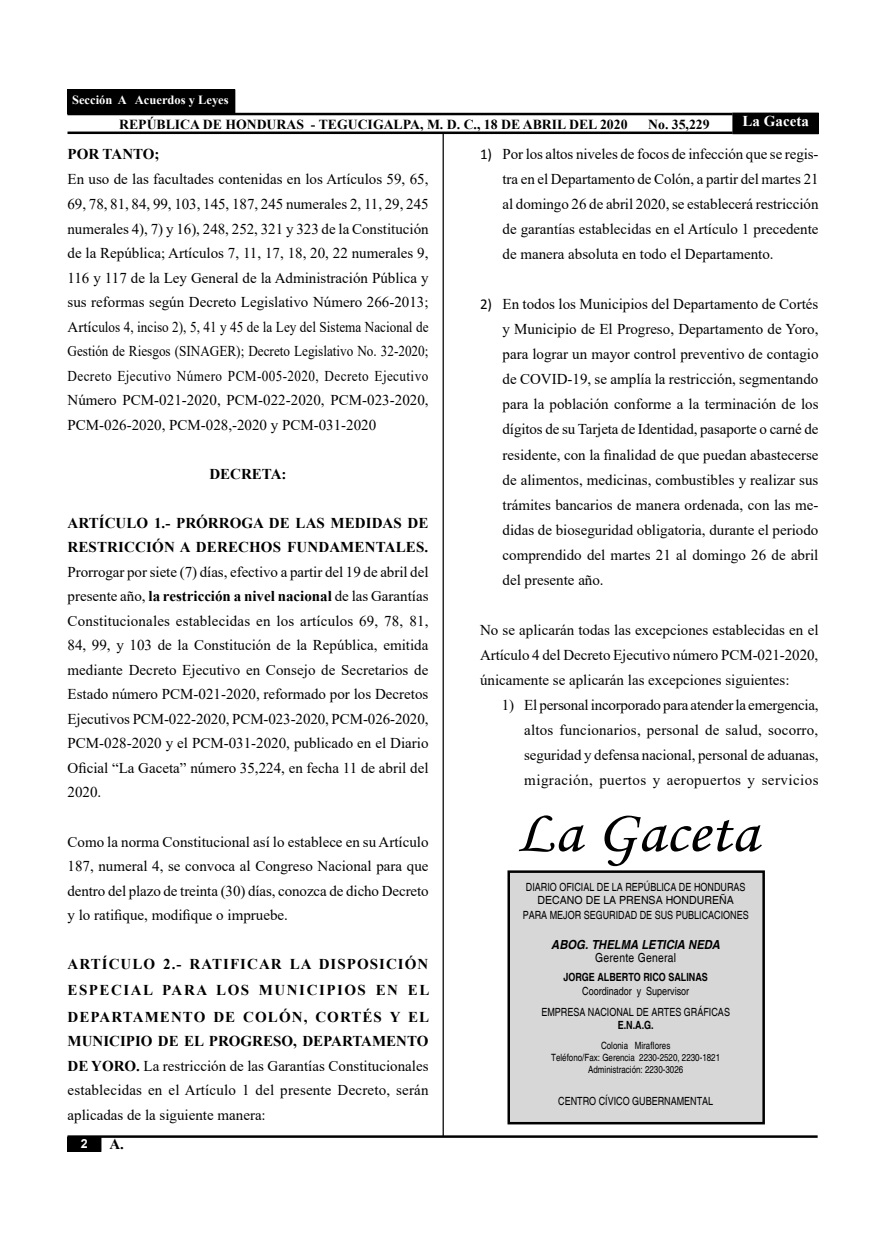
<style>
.page{position:relative;width:886px;height:1241px;background:#fff}
.page>*{position:absolute;margin:0;border:0;box-sizing:border-box;transform-origin:0 0}
.t1{font:60px "Monotype Corsiva";color:#000;scale:1.1 1}
.t2{font:15px/24.5px "Times New Roman";color:#000;text-align:justify}
.t3{font:700 15px/26.2px "Times New Roman";letter-spacing:.01em;color:#000}
.t4{font:700 15px "Times New Roman";color:#fff}
.t5{font:700 13.75px "Times New Roman";color:#000}
.t6{font:700 12.5px "Times New Roman";color:#fff}
.t7{font:italic 700 12.5px "Helvetica";color:#000;scale:.9 1}
.t8{font:12.5px "Helvetica";letter-spacing:.025em;color:#000;scale:.83 1}
.t9{font:700 12.5px "Arial";color:#fff}
.t10{font:11.25px/13.5px "Helvetica";color:#000;text-align:center;scale:.8 1}
.t11{font:700 11.25px "Helvetica";color:#000;scale:.8 1}
.t12{font:10px/12px "Helvetica";color:#000;text-align:center;scale:.8 1}
.s1{font-weight:700}
.s2{font-family:"Calibri"}
</style>
<div class="page">
<div style="left:68px;top:1136px;width:33px;height:15px;background:#000"></div>
<div style="left:733px;top:113px;width:85px;height:21px;background:#000"></div>
<hr style="left:68px;top:131px;width:664px;height:3px;background:#000">
<hr style="left:68px;top:113px;width:664px;height:2px;background:#000">
<hr style="left:68px;top:1135px;width:750px;height:2px;background:#000">
<div style="left:68px;top:90px;width:167px;height:24px;background:#000"></div>
<hr style="left:442px;top:133px;width:2px;height:1002px;background:#000">
<div style="left:509px;top:871px;width:255px;height:251px;background:#d7d7d7"></div>
<div style="left:507px;top:870px;width:258px;height:254px;border:2px solid #000"></div>
<p class="t6" style="left:72px;top:91px;width:158px">Sección A Acuerdos y Leyes</p>
<p class="t5" style="left:119px;top:114px;width:510px">REPÚBLICA DE HONDURAS - TEGUCIGALPA, M. D. C., 18 DE ABRIL DEL 2020</p>
<p class="t5" style="left:648px;top:114px;width:63px">No. 35,229</p>
<p class="t4" style="left:742px;top:110px;width:68px">La Gaceta</p>
<p class="t3" style="left:68px;top:140px;width:94px">POR TANTO;</p>
<p class="t2" style="left:67px;top:166px;width:363px">En uso de las facultades contenidas en los Artículos 59, 65, 69, 78, 81, 84, 99, 103, 145, 187, 245 numerales 2, 11, 29, 245 numerales 4), 7) y 16), 248, 252, 321 y 323 de la Constitución de la República; Artículos 7, 11, 17, 18, 20, 22 numerales 9, 116 y 117 de la Ley General de la Administración Pública y sus reformas según Decreto Legislativo Número 266-2013; Artículos 4, inciso 2), 5, 41 y 45 de la Ley del Sistema Nacional de Gestión de Riesgos (SINAGER); Decreto Legislativo No. 32-2020; Decreto Ejecutivo Número PCM-005-2020, Decreto Ejecutivo Número PCM-021-2020, PCM-022-2020, PCM-023-2020, PCM-026-2020, PCM-028,-2020 y PCM-031-2020</p>
<p class="t3" style="left:209px;top:460px;width:79px">DECRETA:</p>
<p class="t3" style="left:68px;top:510px;width:362px;line-height:24.5px">ARTÍCULO 1.- PRÓRROGA DE LAS MEDIDAS DE<br>RESTRICCIÓN A DERECHOS FUNDAMENTALES.</p>
<p class="t2" style="left:68px;top:559px;width:363px">Prorrogar por siete (7) días, efectivo a partir del 19 de abril del presente año, <span class="s1">la restricción a nivel nacional</span> de las Garantías Constitucionales establecidas en los artículos 69, 78, 81, 84, 99, y 103 de la Constitución de la República, emitida mediante Decreto Ejecutivo en Consejo de Secretarios de Estado número PCM-021-2020, reformado por los Decretos Ejecutivos PCM-022-2020, PCM-023-2020, PCM-026-2020, PCM-028-2020 y el PCM-031-2020, publicado en el Diario Oficial “La Gaceta” número 35,224, en fecha 11 de abril del 2020.</p>
<p class="t2" style="left:68px;top:828px;width:363px">Como la norma Constitucional así lo establece en su Artículo 187, numeral 4, se convoca al Congreso Nacional para que dentro del plazo de treinta (30) días, conozca de dicho Decreto y lo ratifique, modifique o impruebe.</p>
<p class="t3" style="left:68px;top:950px;width:363px;text-align:justify">ARTÍCULO 2.- RATIFICAR LA DISPOSICIÓN ESPECIAL PARA LOS MUNICIPIOS EN EL DEPARTAMENTO DE COLÓN, CORTÉS Y EL</p>
<p class="t2" style="left:68px;top:1028px;width:363px"><span class="s1">MUNICIPIO DE EL PROGRESO, DEPARTAMENTO DE YORO.</span> La restricción de las Garantías Constitucionales establecidas en el Artículo 1 del presente Decreto, serán aplicadas de la siguiente manera:</p>
<p class="t9" style="left:81px;top:1134px;width:8px">2</p>
<p class="t3" style="left:109px;top:1130px;width:16px">A.</p>
<p class="t2" style="left:502px;top:141px;width:318px;line-height:25px;text-indent:-22px"><span class="s2">1)</span> Por los altos niveles de focos de infección que se regis&shy;tra en el Departamento de Colón, a partir del martes 21 al domingo 26 de abril 2020, se establecerá restricción de garantías establecidas en el Artículo 1 precedente de manera absoluta en todo el Departamento.</p>
<p class="t2" style="left:502px;top:291px;width:317px;line-height:25px;text-indent:-22px"><span class="s2">2)</span> En todos los Municipios del Departamento de Cortés y Municipio de El Progreso, Departamento de Yoro, para lograr un mayor control preventivo de contagio de COVID-19, se amplía la restricción, segmentando para la población conforme a la terminación de los dígitos de su Tarjeta de Identidad, pasaporte o carné de residente, con la finalidad de que puedan abastecerse de alimentos, medicinas, combustibles y realizar sus trámites bancarios de manera ordenada, con las me&shy;didas de bioseguridad obligatoria, durante el periodo comprendido del martes 21 al domingo 26 de abril del presente año.</p>
<p class="t2" style="left:480px;top:616px;width:340px;line-height:25px">No se aplicarán todas las excepciones establecidas en el Artículo 4 del Decreto Ejecutivo número PCM-021-2020, únicamente se aplicarán las excepciones siguientes:</p>
<p class="t2" style="left:524px;top:691px;width:296px;line-height:25px;text-indent:-23px">1) El personal incorporado para atender la emergencia, altos funcionarios, personal de salud, socorro, seguridad y defensa nacional, personal de aduanas, migración, puertos y aeropuertos y servicios</p>
<h1 class="t1" style="left:515px;top:795px;width:222px">La Gaceta</h1>
<p class="t10" style="left:526px;top:880px;width:276px">DIARIO OFICIAL DE LA REPÚBLICA DE HONDURAS<br>DECANO DE LA PRENSA HONDUREÑA</p>
<p class="t10" style="left:523px;top:908px;width:284px">PARA MEJOR SEGURIDAD DE SUS PUBLICACIONES</p>
<p class="t7" style="left:551px;top:936px;width:189px">ABOG. THELMA LETICIA NEDA</p>
<p class="t8" style="left:595px;top:949px;width:99px">Gerente General</p>
<p class="t11" style="left:563px;top:970px;width:182px">JORGE ALBERTO RICO SALINAS</p>
<p class="t10" style="left:541px;top:980px;width:237px;line-height:21px">Coordinador y Supervisor<br>EMPRESA NACIONAL DE ARTES GRÁFICAS</p>
<p class="t11" style="left:618px;top:1018px;width:47px">E.N.A.G.</p>
<p class="t12" style="left:551px;top:1039px;width:213px">Colonia MirafIores<br>Teléfono/Fax: Gerencia 2230-2520, 2230-1821<br>Administración: 2230-3026</p>
<p class="t10" style="left:558px;top:1094px;width:195px">CENTRO CÍVICO GUBERNAMENTAL</p>
</div>
